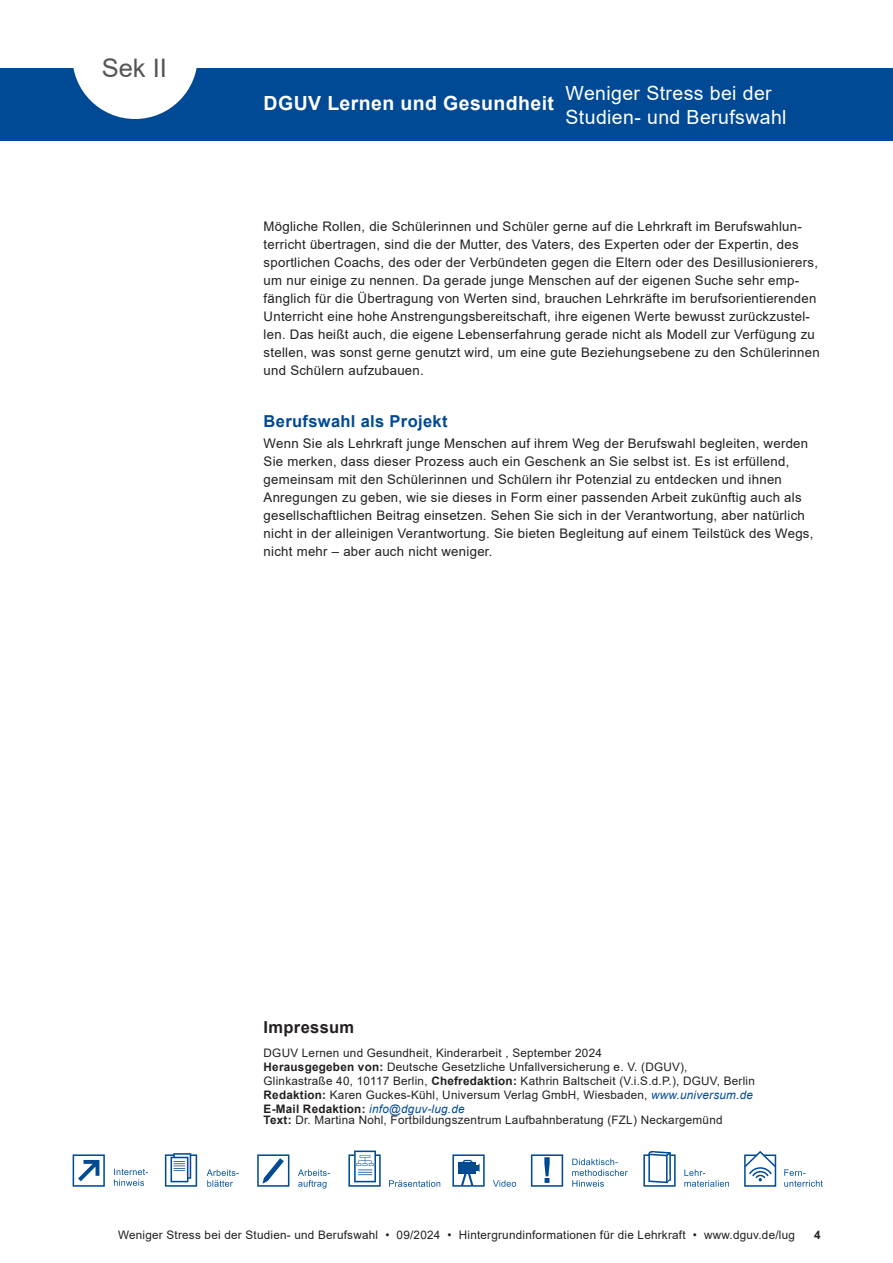
<style>
.page{position:relative;width:893px;height:1263px;background:#fff}
.page>*{position:absolute;margin:0;border:0;box-sizing:border-box;transform-origin:0 0}
.t1{font:25.5px "Arial";color:#555}
.t2{font:19.5px/23.4px "Arial";letter-spacing:.02em;color:#fff}
.t3{font:700 19.5px "Arial";letter-spacing:.02em;color:#fff}
.Zwischenueberschrift{font:700 16.5px "Arial";letter-spacing:.02em;color:#004994}
.Impressum_Ueberschrift{font:700 16.5px "Arial";letter-spacing:.02em;color:#231f20}
.Fliesstext{font:13.2px/18px "Arial";letter-spacing:.02em;color:#231f20}
.Impressum_Text{font:11.7px/14.1px "Arial";letter-spacing:.02em;color:#231f20}
.t4{font:700 11.7px "Arial";color:#231f20}
.s1{font-weight:700}
.s2{font-style:italic;color:#004994}
</style>
<div class="page">
<div style="left:0;top:68px;width:893px;height:72px;background:#004994"></div>
<svg style="left:73px;top:68px;width:124px;height:51px"></svg>
<svg style="left:73px;top:1154px;width:32px;height:33px"></svg>
<svg style="left:114px;top:1168px;width:34px;height:18px"></svg>
<svg style="left:165px;top:1153px;width:32px;height:34px"></svg>
<svg style="left:207px;top:1169px;width:32px;height:18px"></svg>
<svg style="left:257px;top:1154px;width:32px;height:33px"></svg>
<svg style="left:298px;top:1169px;width:32px;height:19px"></svg>
<svg style="left:348px;top:1150px;width:33px;height:37px"></svg>
<svg style="left:452px;top:1154px;width:33px;height:33px"></svg>
<svg style="left:493px;top:1180px;width:23px;height:7px"></svg>
<svg style="left:531px;top:1154px;width:32px;height:33px"></svg>
<svg style="left:572px;top:1158px;width:56px;height:29px"></svg>
<svg style="left:389px;top:1180px;width:51px;height:7px"></svg>
<div style="left:744px;top:1154px;width:32px;height:33px;background:#fff;border:2px solid #004a94"></div>
<svg style="left:744px;top:1151px;width:33px;height:30px"></svg>
<svg style="left:684px;top:1169px;width:45px;height:18px"></svg>
<svg style="left:784px;top:1169px;width:39px;height:18px"></svg>
<svg style="left:643px;top:1151px;width:33px;height:36px"></svg>
<h1 class="t1" style="left:102px;top:50px;width:67px">Sek II</h1>
<h2 class="t3" style="left:264px;top:89px;width:292px">DGUV Lernen und Gesundheit</h2>
<h2 class="t2" style="left:566px;top:82px;width:223px">Weniger Stress bei der<br>Studien- und Berufswahl</h2>
<p class="Fliesstext" style="left:264px;top:217px;width:558px">Mögliche Rollen, die Schülerinnen und Schüler gerne auf die Lehrkraft im Berufswahlun&shy;terricht übertragen, sind die der Mutter, des Vaters, des Experten oder der Expertin, des sportlichen Coachs, des oder der Verbündeten gegen die Eltern oder des Desillusionierers, um nur einige zu nennen. Da gerade junge Menschen auf der eigenen Suche sehr emp&shy;fänglich für die Übertragung von Werten sind, brauchen Lehrkräfte im berufsorientierenden Unterricht eine hohe Anstrengungsbereitschaft, ihre eigenen Werte bewusst zurückzustel&shy;len. Das heißt auch, die eigene Lebenserfahrung gerade nicht als Modell zur Verfügung zu stellen, was sonst gerne genutzt wird, um eine gute Beziehungsebene zu den Schülerinnen und Schülern aufzubauen.</p>
<p class="Zwischenueberschrift" style="left:264px;top:409px;width:185px">Berufswahl als Projekt</p>
<p class="Fliesstext" style="left:264px;top:434px;width:551px">Wenn Sie als Lehrkraft junge Menschen auf ihrem Weg der Berufswahl begleiten, werden Sie merken, dass dieser Prozess auch ein Geschenk an Sie selbst ist. Es ist erfüllend, gemeinsam mit den Schülerinnen und Schülern ihr Potenzial zu entdecken und ihnen Anregungen zu geben, wie sie dieses in Form einer passenden Arbeit zukünftig auch als gesellschaftlichen Beitrag einsetzen. Sehen Sie sich in der Verantwortung, aber natürlich nicht in der alleinigen Verantwortung. Sie bieten Begleitung auf einem Teilstück des Wegs, nicht mehr – aber auch nicht weniger.</p>
<p class="Impressum_Ueberschrift" style="left:264px;top:1016px;width:92px">Impressum</p>
<p class="Impressum_Text" style="left:264px;top:1046px;width:425px">DGUV Lernen und Gesundheit, Kinderarbeit , September 2024<br><span class="s1">Herausgegeben von:</span> Deutsche Gesetzliche Unfallversicherung e. V. (DGUV),</p>
<p class="Impressum_Text" style="left:264px;top:1074px;width:493px">Glinkastraße 40, 10117 Berlin, <span class="s1">Chefredaktion:</span> Kathrin Baltscheit (V.i.S.d.P.), DGUV, Berlin</p>
<p class="Impressum_Text" style="left:264px;top:1088px;width:491px"><span class="s1">Redaktion:</span> Karen Guckes-Kühl, Universum Verlag GmbH, Wiesbaden, <span class="s2">www.universum.de<br></span><span class="s1">E-Mail Redaktion:</span> <span class="s2">info@dguv-lug.de</span></p>
<p class="Impressum_Text" style="left:264px;top:1113px;width:460px"><span class="s1">Text:</span> Dr. Martina Nohl, Fortbildungszentrum Laufbahnberatung (FZL) Neckargemünd</p>
<p class="Impressum_Text" style="left:118px;top:1228px;width:678px">Weniger Stress bei der Studien- und Berufswahl • 09/2024 • Hintergrundinformationen für die Lehrkraft • www.dguv.de/lug</p>
<p class="t4" style="left:814px;top:1227px;width:8px">4</p>
</div>
